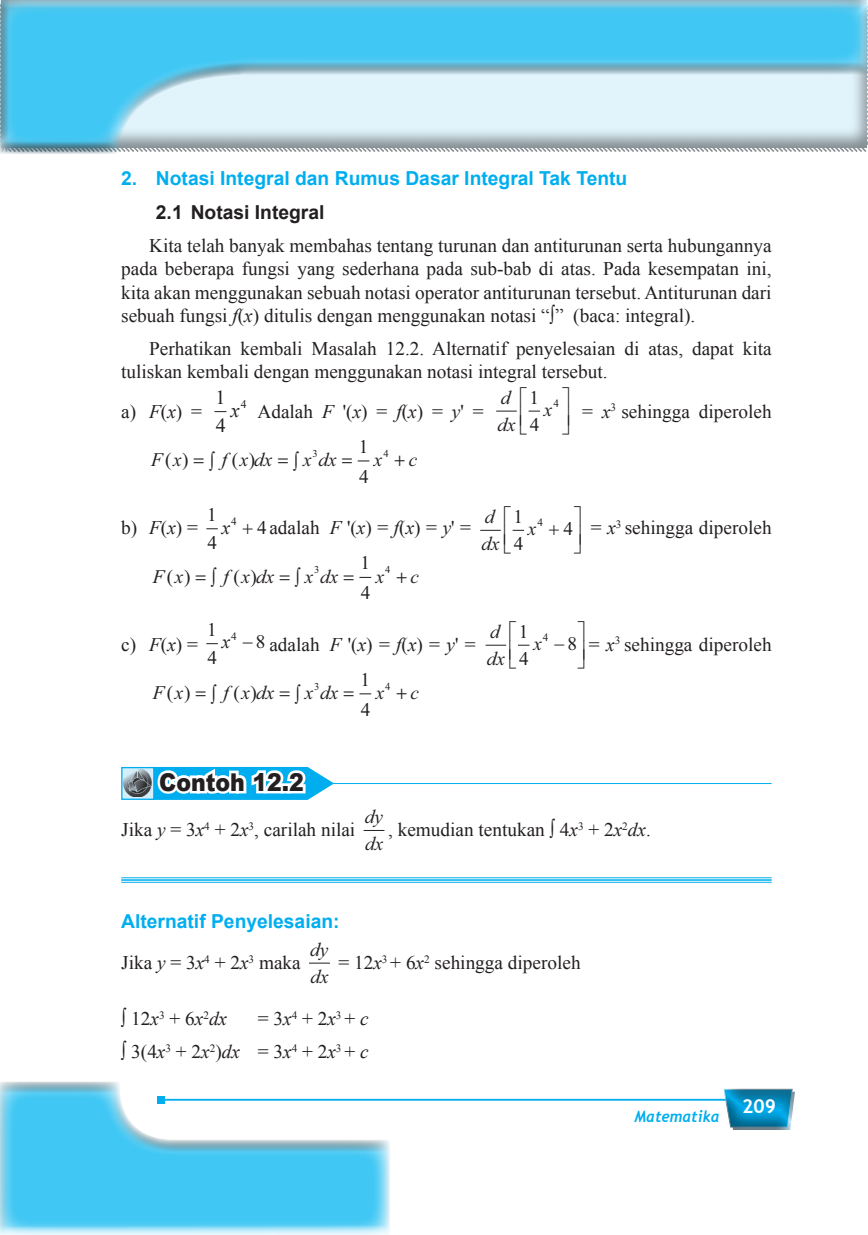
<style>
.page{position:relative;width:868px;height:1235px;background:#fff}
.page>*{position:absolute;margin:0;border:0;box-sizing:border-box;transform-origin:0 0}
.t1{font:900 24.5px "Arial";color:#231f20;scale:.9 1}
.t2{font:20.12px/28.3px "Times New Roman";color:#231f20}
.BODI_TEKS__TimesNR_1{font:19.25px/27.3px "Times New Roman";color:#231f20}
.NUMBERING_A{font:19.25px "Times New Roman";color:#231f20}
.BODY_FULLJUST{font:19.25px "Times New Roman";color:#231f20}
.JUDUL_BAB_ARIAL_BOLD{font:700 19.25px "Arial";color:#00aeef}
.t3{font:italic 19.25px/27.3px "Times New Roman";color:#231f20}
.JUDUL_BAB_ARIAL_BOLD-2{font:700 19.25px "Arial";color:#231f20}
.t4{font:700 19.25px "Trebuchet MS";color:#fff}
.t5{font:italic 700 15.75px "Trebuchet";color:#00aeef;scale:.95 1}
.t6{font:11.55px "Times New Roman";color:#231f20}
.t7{font:11.2px "Times New Roman";color:#231f20}
.t8{font:10.5px "Times New Roman";color:#231f20}
.s1{font-style:italic}
.s2{font-style:italic;font-size:20.12px}
.s3{font-style:normal}
.s4{font-style:italic;font-size:19.25px}
.s5{font-size:19.25px}
</style>
<div class="page">
<hr style="left:161px;top:1098px;width:620px;height:2px;background:#00aeef">
<div style="left:720px;top:1086px;width:75px;height:43px;background:linear-gradient(to right,#eff1f2,#dfe1e2)"></div>
<div style="left:720px;top:1089px;width:75px;height:41px;background:#231f20;opacity:.75"></div>
<div style="left:0;top:0;width:867px;height:156px;background:#231f20;opacity:.75"></div>
<div style="left:0;top:1079px;width:390px;height:154px;background:#231f20;opacity:.75"></div>
<svg style="left:214px;top:411px;width:12px;height:1px"></svg>
<svg style="left:206px;top:528px;width:12px;height:1px"></svg>
<svg style="left:206px;top:643px;width:12px;height:1px"></svg>
<div style="left:121px;top:767px;width:33px;height:32px;border:1px solid #00aeef"></div>
<svg style="left:123px;top:766px;width:211px;height:33px"></svg>
<hr style="left:332px;top:783px;width:439px;height:1px;background:#00aeef">
<svg style="left:363px;top:830px;width:21px;height:1px"></svg>
<hr style="left:121px;top:877px;width:650px;height:1px;background:#00aeef">
<hr style="left:121px;top:879px;width:650px;height:1px;background:#00aeef">
<hr style="left:121px;top:881px;width:650px;height:1px;background:#00aeef">
<svg style="left:309px;top:962px;width:21px;height:1px"></svg>
<svg style="left:0;top:0;width:242px;height:153px"></svg>
<svg style="left:496px;top:410px;width:44px;height:2px"></svg>
<svg style="left:357px;top:460px;width:12px;height:2px"></svg>
<svg style="left:480px;top:529px;width:44px;height:2px"></svg>
<svg style="left:359px;top:576px;width:12px;height:2px"></svg>
<svg style="left:485px;top:644px;width:44px;height:2px"></svg>
<svg style="left:359px;top:693px;width:12px;height:2px"></svg>
<p class="JUDUL_BAB_ARIAL_BOLD" style="left:121px;top:165px;width:507px">2. Notasi Integral dan Rumus Dasar Integral Tak Tentu</p>
<p class="JUDUL_BAB_ARIAL_BOLD-2" style="left:156px;top:200px;width:170px">2.1 Notasi Integral</p>
<p class="BODI_TEKS__TimesNR_1" style="left:121px;top:234px;width:651px;line-height:23.1px;text-align:justify;text-indent:28px">Kita telah banyak membahas tentang turunan dan antiturunan serta hubungannya pada beberapa fungsi yang sederhana pada sub-bab di atas. Pada kesempatan ini, kita akan menggunakan sebuah notasi operator antiturunan tersebut. Antiturunan dari sebuah fungsi <span class="s1">f</span>(<span class="s1">x</span>) ditulis dengan menggunakan notasi “∫” (baca: integral).</p>
<p class="BODI_TEKS__TimesNR_1" style="left:121px;top:336px;width:651px;line-height:23.1px;text-indent:28px">Perhatikan kembali Masalah 12.2. Alternatif penyelesaian di atas, dapat kita tuliskan kembali dengan menggunakan notasi integral tersebut.</p>
<p class="NUMBERING_A" style="left:121px;top:398px;width:82px">a) <span class="s1">F</span>(<span class="s1">x</span>) =</p>
<p class="t3" style="left:497px;top:383px;width:20px">d dx</p>
<p class="t2" style="left:215px;top:383px;width:12px">1<br>4</p>
<p class="t6" style="left:231px;top:396px;width:17px">4<span class="s2">x</span></p>
<p class="NUMBERING_A" style="left:257px;top:398px;width:228px">Adalah <span class="s1">F</span> '(<span class="s1">x</span>) = <span class="s1">f</span>(<span class="s1">x</span>) = <span class="s1">y</span>' =</p>
<p class="BODI_TEKS__TimesNR_1" style="left:529px;top:383px;width:11px">1<br>4</p>
<p class="t7" style="left:553px;top:396px;width:7px">4</p>
<p class="NUMBERING_A" style="left:582px;top:398px;width:191px">= <span class="s1">x</span><sup>3</sup> sehingga diperoleh</p>
<p class="t3" style="left:543px;top:395px;width:10px">x</p>
<p class="BODI_TEKS__TimesNR_1" style="left:358px;top:431px;width:11px;line-height:29.6px">1<br>4</p>
<p class="t8" style="left:312px;top:446px;width:7px">3</p>
<p class="t8" style="left:383px;top:446px;width:7px">4</p>
<p class="t3" style="left:209px;top:445px;width:129px">∫f xdx ∫xdx</p>
<p class="t3" style="left:374px;top:445px;width:10px">x</p>
<p class="t3" style="left:408px;top:445px;width:10px">c</p>
<p class="t3" style="left:151px;top:445px;width:39px">Fx<span class="s3">()</span></p>
<p class="BODI_TEKS__TimesNR_1" style="left:232px;top:446px;width:25px">( )</p>
<p class="NUMBERING_A" style="left:121px;top:515px;width:78px">b) <span class="s1">F</span>(<span class="s1">x</span>) =</p>
<p class="BODI_TEKS__TimesNR_1" style="left:207px;top:501px;width:11px">1<br>4</p>
<p class="t7" style="left:222px;top:513px;width:17px">4<span class="s4">x</span></p>
<p class="t3" style="left:481px;top:502px;width:20px">d dx</p>
<p class="BODI_TEKS__TimesNR_1" style="left:257px;top:514px;width:215px">4 adalah <span class="s1">F</span> '(<span class="s1">x</span>) = <span class="s1">f</span>(<span class="s1">x</span>) = <span class="s1">y</span>' =</p>
<p class="BODI_TEKS__TimesNR_1" style="left:360px;top:548px;width:11px;line-height:29.6px">1<br>4</p>
<p class="t8" style="left:314px;top:562px;width:7px">3</p>
<p class="t8" style="left:385px;top:562px;width:7px">4</p>
<p class="t3" style="left:211px;top:562px;width:129px">∫f xdx ∫xdx</p>
<p class="t3" style="left:375px;top:562px;width:10px">x</p>
<p class="t3" style="left:410px;top:562px;width:10px">c</p>
<p class="t3" style="left:153px;top:562px;width:39px">Fx<span class="s3">()</span></p>
<p class="BODI_TEKS__TimesNR_1" style="left:233px;top:562px;width:25px">( )</p>
<p class="BODI_TEKS__TimesNR_1" style="left:513px;top:502px;width:11px">1<br>4</p>
<p class="t7" style="left:537px;top:515px;width:7px">4</p>
<p class="NUMBERING_A" style="left:590px;top:515px;width:182px">= <span class="s1">x</span><sup>3</sup> sehingga diperoleh</p>
<p class="BODI_TEKS__TimesNR_1" style="left:563px;top:514px;width:11px">4</p>
<p class="t3" style="left:528px;top:514px;width:10px">x</p>
<p class="NUMBERING_A" style="left:121px;top:631px;width:78px">c) <span class="s1">F</span>(<span class="s1">x</span>) =</p>
<p class="BODI_TEKS__TimesNR_1" style="left:207px;top:616px;width:11px">1<br>4</p>
<p class="t7" style="left:222px;top:628px;width:33px">4<span class="s4">x</span> −</p>
<p class="NUMBERING_A" style="left:269px;top:631px;width:208px">adalah <span class="s1">F</span> '(<span class="s1">x</span>) = <span class="s1">f</span>(<span class="s1">x</span>) = <span class="s1">y</span>' =</p>
<p class="BODI_TEKS__TimesNR_1" style="left:256px;top:628px;width:11px">8</p>
<p class="BODI_TEKS__TimesNR_1" style="left:360px;top:664px;width:11px;line-height:29.6px">1<br>4</p>
<p class="t8" style="left:314px;top:679px;width:7px">3</p>
<p class="t8" style="left:385px;top:679px;width:7px">4</p>
<p class="t3" style="left:211px;top:678px;width:129px">∫f xdx ∫xdx</p>
<p class="t3" style="left:375px;top:678px;width:10px">x</p>
<p class="t3" style="left:410px;top:678px;width:10px">c</p>
<p class="t3" style="left:153px;top:678px;width:39px">Fx<span class="s3">()</span></p>
<p class="BODI_TEKS__TimesNR_1" style="left:233px;top:678px;width:25px">( )</p>
<p class="t3" style="left:486px;top:617px;width:20px">d dx</p>
<p class="BODI_TEKS__TimesNR_1" style="left:518px;top:617px;width:11px">1<br>4</p>
<p class="t7" style="left:542px;top:630px;width:36px">4 −<span class="s5">8</span></p>
<p class="NUMBERING_A" style="left:588px;top:631px;width:184px">= <span class="s1">x</span><sup>3</sup> sehingga diperoleh</p>
<p class="t3" style="left:533px;top:629px;width:10px">x</p>
<p class="t1" style="left:159px;top:764px;width:162px">Contoh 12.2</p>
<p class="NUMBERING_A" style="left:121px;top:817px;width:235px">Jika <span class="s1">y</span> = 3<span class="s1">x</span><sup>4</sup> + 2<span class="s1">x</span><sup>3</sup>, carilah nilai</p>
<p class="t3" style="left:365px;top:802px;width:20px">dy dx</p>
<p class="NUMBERING_A" style="left:388px;top:817px;width:264px">, kemudian tentukan ∫ 4<span class="s1">x</span><sup>3</sup> + 2<span class="s1">x</span><sup>2</sup><span class="s1">dx</span>.</p>
<p class="JUDUL_BAB_ARIAL_BOLD" style="left:121px;top:907px;width:220px">Alternatif Penyelesaian:</p>
<p class="BODY_FULLJUST" style="left:121px;top:949px;width:181px">Jika <span class="s1">y</span> = 3<span class="s1">x</span><sup>4</sup> + 2<span class="s1">x</span><sup>3</sup> maka</p>
<p class="t3" style="left:310px;top:935px;width:20px">dy dx</p>
<p class="BODY_FULLJUST" style="left:338px;top:949px;width:244px">= 12<span class="s1">x</span><sup>3</sup> + 6<span class="s1">x</span><sup>2</sup> sehingga diperoleh</p>
<p class="BODY_FULLJUST" style="left:121px;top:1005px;width:107px">∫ 12<span class="s1">x</span><sup>3</sup> + 6<span class="s1">x</span><sup>2</sup><span class="s1">dx</span></p>
<p class="BODY_FULLJUST" style="left:258px;top:1005px;width:112px">= 3<span class="s1">x</span><sup>4</sup> + 2<span class="s1">x</span><sup>3</sup> + <span class="s1">c</span></p>
<p class="BODY_FULLJUST" style="left:121px;top:1038px;width:249px">∫ 3(4<span class="s1">x</span><sup>3</sup> + 2<span class="s1">x</span><sup>2</sup>)<span class="s1">dx</span> = 3<span class="s1">x</span><sup>4</sup> + 2<span class="s1">x</span><sup>3</sup> + <span class="s1">c</span></p>
<p class="t5" style="left:634px;top:1107px;width:91px">Matematika</p>
<p class="t4" style="left:742px;top:1094px;width:35px">209</p>
</div>
